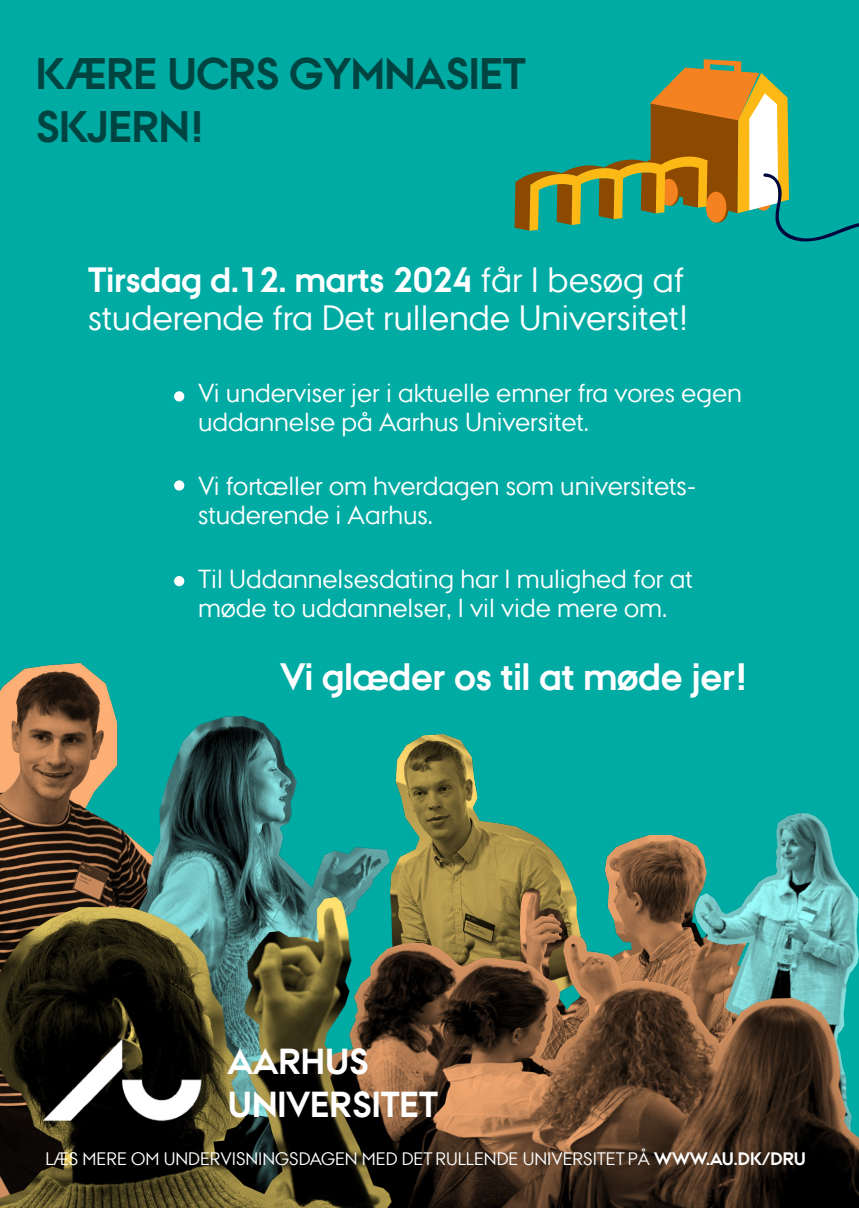
<style>
.page{position:relative;width:859px;height:1208px;background:#00aba4}
.page>*{position:absolute;margin:0;border:0;box-sizing:border-box;transform-origin:0 0}
.t1{font:700 44px/52.8px "AU Passata";letter-spacing:-.01em;color:#004441}
.Punkter{font:700 38px "AU Passata";color:#fff}
.t2{font:700 36px/43.2px "AU Passata";color:#fff}
.Punkter-2{font:35px/38px "AU Passata";color:#fff}
.Punkter-3{font:26px/29px "AU Passata";color:#fff}
.t3{font:18px "AU Passata";color:#fff}
.s1{font-weight:700}
</style>
<div class="page">
<img style="left:395px;top:734px;width:83px;height:64px">
<div style="left:175px;top:392px;width:8px;height:8px;background:#fff;border-radius:50%"></div>
<div style="left:174px;top:391px;width:10px;height:10px;border:2px solid #fff;border-radius:50%"></div>
<div style="left:175px;top:481px;width:8px;height:8px;background:#fff;border-radius:50%"></div>
<div style="left:174px;top:480px;width:10px;height:10px;border:2px solid #fff;border-radius:50%"></div>
<div style="left:175px;top:577px;width:8px;height:8px;background:#fff;border-radius:50%"></div>
<div style="left:174px;top:576px;width:10px;height:10px;border:2px solid #fff;border-radius:50%"></div>
<img style="left:0;top:664px;width:116px;height:233px">
<img style="left:100px;top:716px;width:197px;height:181px">
<svg style="left:514px;top:59px;width:345px;height:183px"></svg>
<img style="left:283px;top:798px;width:576px;height:410px">
<img style="left:0;top:897px;width:398px;height:311px">
<img style="left:42px;top:1038px;width:189px;height:90px">
<p class="t1" style="left:36px;top:48px;width:491px">KÆRE UCRS GYMNASIET<br>SKJERN!</p>
<p class="Punkter-2" style="left:88px;top:260px;width:602px"><span class="s1">Tirsdag d.12. marts 2024</span> får I besøg af studerende fra Det rullende Universitet!</p>
<p class="Punkter-3" style="left:198px;top:378px;width:545px">Vi underviser jer i aktuelle emner fra vores egen uddannelse på Aarhus Universitet.</p>
<p class="Punkter-3" style="left:198px;top:471px;width:500px">Vi fortæller om hverdagen som universitets&shy;studerende i Aarhus.</p>
<p class="Punkter-3" style="left:198px;top:563px;width:496px">Til Uddannelsesdating har I mulighed for at møde to uddannelser, I vil vide mere om.</p>
<p class="Punkter" style="left:281px;top:655px;width:469px">Vi glæder os til at møde jer!</p>
<h3 class="t2" style="left:228px;top:1040px;width:212px">AARHUS<br>UNIVERSITET</h3>
<p class="t3" style="left:45px;top:1148px;width:762px">LÆS MERE OM UNDERVISNINGSDAGEN MED DET RULLENDE UNIVERSITET PÅ <span class="s1">WWW.AU.DK/DRU</span></p>
</div>
